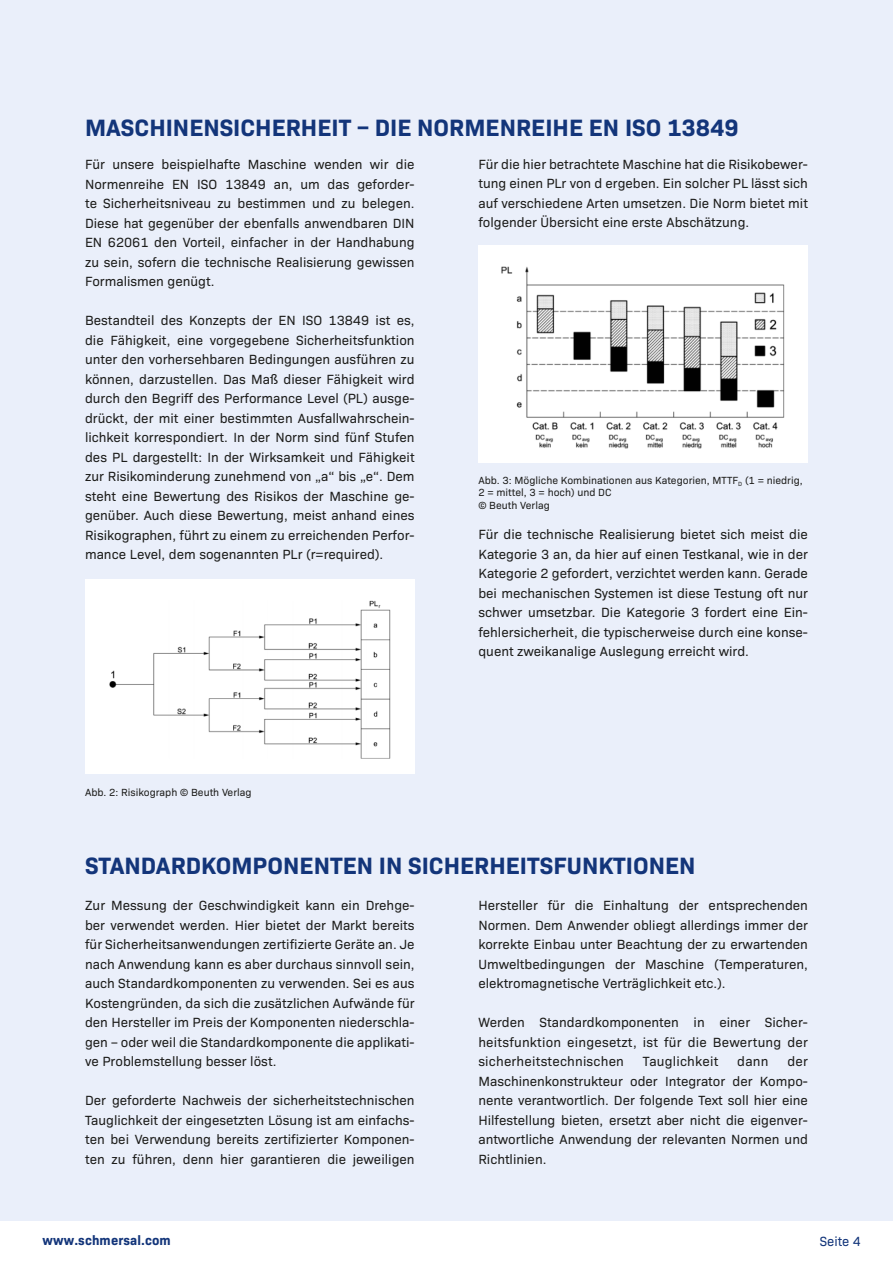
<style>
.page{position:relative;width:893px;height:1263px;background:#fff}
.page>*{position:absolute;margin:0;border:0;box-sizing:border-box;transform-origin:0 0}
.t1{font:700 24px "Bio Sans";color:#13357a}
.t2{font:13.5px/19.5px "Bio Sans";color:#1d1d1b;text-align:justify}
.t3{font:700 13.5px "Bio Sans";letter-spacing:.01em;color:#13357a}
.t4{font:13.5px "Bio Sans";color:#13357a}
.t5{font:10.5px/12.6px "Bio Sans";color:#1d1d1b}
</style>
<div class="page">
<div style="left:0;top:0;width:893px;height:1220px;background:#eaeffa"></div>
<div style="left:85px;top:579px;width:330px;height:195px;background:#fff"></div>
<img style="left:109px;top:600px;width:282px;height:159px">
<div style="left:478px;top:245px;width:330px;height:217px;background:#fff"></div>
<img style="left:501px;top:266px;width:284px;height:182px">
<h1 class="t1" style="left:85px;top:109px;width:655px">MASCHINENSICHERHEIT – DIE NORMENREIHE EN ISO 13849</h1>
<p class="t2" style="left:85px;top:154px;width:331px">Für unsere beispielhafte Maschine wenden wir die Normenreihe EN ISO 13849 an, um das geforder&shy;te Sicherheitsniveau zu bestimmen und zu belegen.<br>Diese hat gegenüber der ebenfalls anwendbaren DIN EN 62061 den Vorteil, einfacher in der Handhabung zu sein, sofern die technische Realisierung gewissen Formalismen genügt.</p>
<p class="t2" style="left:85px;top:310px;width:331px">Bestandteil des Konzepts der EN ISO 13849 ist es, die Fähigkeit, eine vorgegebene Sicherheitsfunktion unter den vorhersehbaren Bedingungen ausführen zu können, darzustellen. Das Maß dieser Fähigkeit wird durch den Begriff des Performance Level (PL) ausge&shy;drückt, der mit einer bestimmten Ausfallwahrschein&shy;lichkeit korrespondiert. In der Norm sind fünf Stufen des PL dargestellt: In der Wirksamkeit und Fähigkeit zur Risikominderung zunehmend von „a“ bis „e“. Dem steht eine Bewertung des Risikos der Maschine ge&shy;genüber. Auch diese Bewertung, meist anhand eines Risikographen, führt zu einem zu erreichenden Perfor&shy;mance Level, dem sogenannten PLr (r=required).</p>
<p class="t5" style="left:85px;top:785px;width:168px">Abb. 2: Risikograph © Beuth Verlag</p>
<p class="t2" style="left:478px;top:153px;width:331px">Für die hier betrachtete Maschine hat die Risikobewer&shy;tung einen PLr von d ergeben. Ein solcher PL lässt sich auf verschiedene Arten umsetzen. Die Norm bietet mit folgender Übersicht eine erste Abschätzung.</p>
<p class="t5" style="left:478px;top:473px;width:326px">Abb. 3: Mögliche Kombinationen aus Kategorien, MTTF<sub>D</sub> (1 = niedrig,<br>2 = mittel, 3 = hoch) und DC<br>© Beuth Verlag</p>
<p class="t2" style="left:478px;top:524px;width:331px">Für die technische Realisierung bietet sich meist die Kategorie 3 an, da hier auf einen Testkanal, wie in der Kategorie 2 gefordert, verzichtet werden kann. Gerade bei mechanischen Systemen ist diese Testung oft nur schwer umsetzbar. Die Kategorie 3 fordert eine Ein&shy;fehlersicherheit, die typischerweise durch eine konse&shy;quent zweikanalige Auslegung erreicht wird.</p>
<h1 class="t1" style="left:85px;top:847px;width:612px">STANDARDKOMPONENTEN IN SICHERHEITSFUNKTIONEN</h1>
<p class="t2" style="left:85px;top:895px;width:331px">Zur Messung der Geschwindigkeit kann ein Drehge&shy;ber verwendet werden. Hier bietet der Markt bereits für Sicherheitsanwendungen zertifizierte Geräte an. Je nach Anwendung kann es aber durchaus sinnvoll sein, auch Standardkomponenten zu verwenden. Sei es aus Kostengründen, da sich die zusätzlichen Aufwände für den Hersteller im Preis der Komponenten niederschla&shy;gen – oder weil die Standardkomponente die applikati&shy;ve Problemstellung besser löst.</p>
<p class="t2" style="left:85px;top:1090px;width:331px">Der geforderte Nachweis der sicherheitstechnischen Tauglichkeit der eingesetzten Lösung ist am einfachs&shy;ten bei Verwendung bereits zertifizierter Komponen&shy;ten zu führen, denn hier garantieren die jeweiligen</p>
<p class="t2" style="left:478px;top:895px;width:331px">Hersteller für die Einhaltung der entsprechenden Normen. Dem Anwender obliegt allerdings immer der korrekte Einbau unter Beachtung der zu erwartenden Umweltbedingungen der Maschine (Temperaturen, elektromagnetische Verträglichkeit etc.).</p>
<p class="t2" style="left:478px;top:1011px;width:331px">Werden Standardkomponenten in einer Sicher&shy;heitsfunktion eingesetzt, ist für die Bewertung der sicherheitstechnischen</p>
<p class="t2" style="left:478px;top:1050px;width:331px;text-indent:309px">der Maschinenkonstrukteur oder Integrator der Kompo&shy;nente verantwortlich. Der folgende Text soll hier eine Hilfestellung bieten, ersetzt aber nicht die eigenver&shy;antwortliche Anwendung der relevanten Normen und Richtlinien.</p>
<p class="t2" style="left:643px;top:1050px;width:77px">Tauglichkeit</p>
<p class="t2" style="left:737px;top:1050px;width:33px">dann</p>
<p class="t3" style="left:43px;top:1230px;width:130px">www.schmersal.com</p>
<p class="t4" style="left:820px;top:1231px;width:43px">Seite 4</p>
</div>
